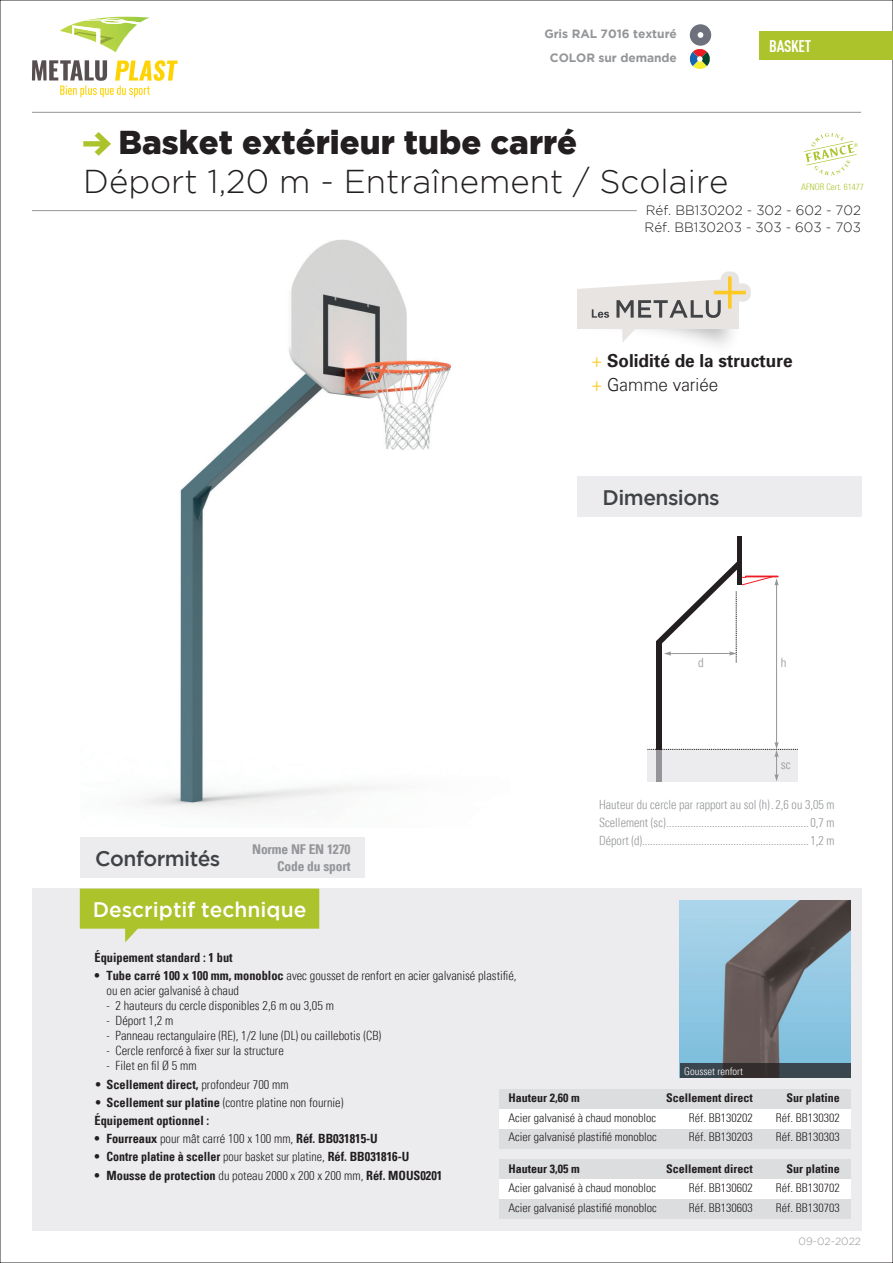
<style>
.page{position:relative;width:893px;height:1263px;background:#fff}
.page>*{position:absolute;margin:0;border:0;box-sizing:border-box;transform-origin:0 0}
.Metalu_Plus{font:300 33px/39px "Gotham";color:#231f20}
.t1{font:500 21px "Gotham";letter-spacing:-.025em;color:#404346}
.t2{font:500 21px "Gotham";color:#fff}
.Metalu_Plus-2{font:700 18px "Univers";color:#231f20;scale:.95 1}
.Metalu_Plus-3{font:300 18px "Univers";color:#231f20;scale:.95 1}
.Metalu_Plus-4{font:700 16.5px "DIN Cond";letter-spacing:-.02em;color:#fff}
.Metalu_Plus-5{font:300 13.5px/16.5px "Gotham";color:#231f20}
.Dimensions{font:700 condensed 13.5px "Univers";letter-spacing:-.01em;color:#939598}
.Body_descriptif_tech{font:300 condensed 12.75px/15px "Univers";color:#231f20}
.Body_descriptif_tech-2{font:700 condensed 12.75px "Univers";color:#231f20}
.Dimensions-2{font:300 condensed 12.75px "Univers";color:#939598;scale:.95 1}
.Dimensions-3{font:300 condensed 12.75px "Univers";color:#939598}
.Metalu_Plus-6{font:300 condensed 12px "Univers";color:#231f20}
.Metalu_Plus-7{font:700 condensed 12px "Univers";color:#231f20}
.Body_descriptif_tech-3{font:700 12px "Gotham";letter-spacing:-.005em;color:#939598}
.t3{font:300 condensed 10.5px "Univers";color:#fff}
.Metalu_Plus-8{font:300 10.5px "Gotham";color:#939598}
.t4{font:300 condensed 9px "Univers";color:#acc32b}
.s1{font-weight:900}
.s2{font-family:"Myriad Pro";font-weight:400;color:#fec927}
.s3{font-weight:700}
.s4{font-weight:300}
</style>
<div class="page">
<div style="left:760px;top:32px;width:133px;height:28px;background:#acc32b"></div>
<hr style="left:32px;top:210px;width:605px;height:1px;background:#939598">
<hr style="left:32px;top:112px;width:829px;height:1px;background:#939598">
<svg style="left:83px;top:132px;width:28px;height:24px"></svg>
<div style="left:32px;top:888px;width:829px;height:343px;background:#ececee"></div>
<svg style="left:80px;top:888px;width:239px;height:54px"></svg>
<img style="left:139px;top:239px;width:313px;height:572px">
<svg style="left:577px;top:272px;width:174px;height:71px"></svg>
<div style="left:577px;top:477px;width:284px;height:40px;background:#ececee"></div>
<svg style="left:804px;top:133px;width:54px;height:42px"></svg>
<div style="left:80px;top:838px;width:284px;height:40px;background:#ececee"></div>
<img style="left:680px;top:900px;width:170px;height:164px">
<svg style="left:680px;top:1064px;width:170px;height:14px;background:#373d43"></svg>
<div style="left:499px;top:1128px;width:351px;height:20px;background:#dcdddf"></div>
<div style="left:499px;top:1108px;width:351px;height:20px;background:#fff"></div>
<div style="left:499px;top:1088px;width:351px;height:20px;background:#dcdddf"></div>
<div style="left:499px;top:1199px;width:351px;height:20px;background:#dcdddf"></div>
<div style="left:499px;top:1179px;width:351px;height:20px;background:#fff"></div>
<div style="left:499px;top:1159px;width:351px;height:20px;background:#dcdddf"></div>
<hr style="left:776px;top:584px;width:1px;height:160px;background:#939598">
<div style="left:656px;top:641px;width:6px;height:140px;background:#231f20"></div>
<hr style="left:737px;top:536px;width:4px;height:49px;background:#231f20">
<svg style="left:647px;top:742px;width:151px;height:39px"></svg>
<svg style="left:656px;top:560px;width:123px;height:102px"></svg>
<div style="left:656px;top:750px;width:6px;height:31px;background:#939598"></div>
<svg style="left:60px;top:17px;width:90px;height:35px"></svg>
<svg style="left:32px;top:60px;width:146px;height:37px"></svg>
<svg style="left:690px;top:24px;width:21px;height:45px"></svg>
<p class="Body_descriptif_tech-3" style="left:544px;top:27px;width:134px">Gris RAL 7016 texturé</p>
<p class="Body_descriptif_tech-3" style="left:550px;top:51px;width:129px">COLOR sur demande</p>
<p class="Metalu_Plus" style="left:83px;top:123px;width:647px;text-indent:35px"><span class="s1">Basket extérieur tube carré<br></span>Déport 1,20 m - Entraînement / Scolaire</p>
<p class="Metalu_Plus-4" style="left:769px;top:36px;width:43px">BASKET</p>
<p class="t4" style="left:801px;top:183px;width:64px">AFNOR Cert. 61477</p>
<p class="Metalu_Plus-5" style="left:645px;top:202px;width:218px">Réf. BB130202 - 302 - 602 - 702<br>Réf. BB130203 - 303 - 603 - 703</p>
<p class="Metalu_Plus-2" style="left:592px;top:353px;width:213px"><span class="s2">+</span> Solidité de la structure</p>
<p class="Metalu_Plus-3" style="left:592px;top:378px;width:135px"><span class="s2">+</span> Gamme variée</p>
<p class="t1" style="left:95px;top:848px;width:127px">Conformités</p>
<p class="Dimensions" style="left:252px;top:843px;width:100px">Norme NF EN 1270</p>
<p class="Dimensions" style="left:277px;top:860px;width:75px">Code du sport</p>
<p class="t2" style="left:93px;top:898px;width:215px">Descriptif technique</p>
<p class="t1" style="left:602px;top:487px;width:119px">Dimensions</p>
<p class="Dimensions-3" style="left:698px;top:657px;width:7px">d</p>
<p class="Dimensions-3" style="left:781px;top:657px;width:7px">h</p>
<p class="Dimensions-3" style="left:781px;top:759px;width:11px">sc</p>
<p class="Dimensions-2" style="left:599px;top:799px;width:249px">Hauteur du cercle par rapport au sol (h). 2,6 ou 3,05 m</p>
<p class="Dimensions-2" style="left:599px;top:817px;width:249px">Scellement (sc)..................................................... 0,7 m</p>
<p class="Dimensions-2" style="left:599px;top:835px;width:249px">Déport (d).............................................................. 1,2 m</p>
<p class="Body_descriptif_tech-2" style="left:95px;top:952px;width:140px">Équipement standard : 1 but</p>
<p class="Body_descriptif_tech" style="left:107px;top:969px;width:411px;text-indent:-12px"><span class="s3">• Tube carré 100 x 100 mm, monobloc</span> avec gousset de renfort en acier galvanisé plastifié, ou en acier galvanisé à chaud</p>
<p class="Body_descriptif_tech" style="left:107px;top:999px;width:229px">- 2 hauteurs du cercle disponibles 2,6 m ou 3,05 m</p>
<p class="Body_descriptif_tech" style="left:107px;top:1014px;width:68px">- Déport 1,2 m</p>
<p class="Body_descriptif_tech" style="left:107px;top:1029px;width:276px">- Panneau rectangulaire (RE), 1/2 lune (DL) ou caillebotis (CB)</p>
<p class="Body_descriptif_tech" style="left:107px;top:1044px;width:179px">- Cercle renforcé à fixer sur la structure</p>
<p class="Body_descriptif_tech" style="left:107px;top:1059px;width:92px">- Filet en fil Ø 5 mm</p>
<p class="Body_descriptif_tech-2" style="left:95px;top:1079px;width:196px"><span class="s4">•</span> Scellement direct, <span class="s4">profondeur 700 mm</span></p>
<p class="Body_descriptif_tech" style="left:95px;top:1096px;width:250px">• <span class="s3">Scellement sur platine</span> (contre platine non fournie)</p>
<p class="Body_descriptif_tech-2" style="left:95px;top:1115px;width:116px">Équipement optionnel :</p>
<p class="Body_descriptif_tech-2" style="left:95px;top:1133px;width:285px">• Fourreaux <span class="s4">pour mât carré 100 x 100 mm,</span> Réf. BB031815-U</p>
<p class="Body_descriptif_tech-2" style="left:95px;top:1151px;width:316px">• Contre platine à sceller <span class="s4">pour basket sur platine,</span> Réf. BB031816-U</p>
<p class="Body_descriptif_tech-2" style="left:95px;top:1169px;width:349px">• Mousse de protection <span class="s4">du poteau 2000 x 200 x 200 mm,</span> Réf. MOUS0201</p>
<p class="t3" style="left:684px;top:1066px;width:60px">Gousset renfort</p>
<p class="Metalu_Plus-7" style="left:508px;top:1093px;width:73px">Hauteur 2,60 m</p>
<p class="Metalu_Plus-7" style="left:666px;top:1093px;width:88px">Scellement direct</p>
<p class="Metalu_Plus-7" style="left:786px;top:1093px;width:55px">Sur platine</p>
<p class="Metalu_Plus-6" style="left:508px;top:1112px;width:149px">Acier galvanisé à chaud monobloc</p>
<p class="Metalu_Plus-6" style="left:689px;top:1112px;width:65px">Réf. BB130202</p>
<p class="Metalu_Plus-6" style="left:776px;top:1112px;width:65px">Réf. BB130302</p>
<p class="Metalu_Plus-6" style="left:508px;top:1132px;width:150px">Acier galvanisé plastifié monobloc</p>
<p class="Metalu_Plus-6" style="left:689px;top:1132px;width:65px">Réf. BB130203</p>
<p class="Metalu_Plus-6" style="left:776px;top:1132px;width:65px">Réf. BB130303</p>
<p class="Metalu_Plus-7" style="left:508px;top:1163px;width:73px">Hauteur 3,05 m</p>
<p class="Metalu_Plus-7" style="left:666px;top:1163px;width:88px">Scellement direct</p>
<p class="Metalu_Plus-7" style="left:786px;top:1163px;width:55px">Sur platine</p>
<p class="Metalu_Plus-6" style="left:508px;top:1183px;width:149px">Acier galvanisé à chaud monobloc</p>
<p class="Metalu_Plus-6" style="left:689px;top:1183px;width:65px">Réf. BB130602</p>
<p class="Metalu_Plus-6" style="left:776px;top:1183px;width:65px">Réf. BB130702</p>
<p class="Metalu_Plus-6" style="left:508px;top:1203px;width:150px">Acier galvanisé plastifié monobloc</p>
<p class="Metalu_Plus-6" style="left:689px;top:1203px;width:65px">Réf. BB130603</p>
<p class="Metalu_Plus-6" style="left:776px;top:1203px;width:65px">Réf. BB130703</p>
<p class="Metalu_Plus-8" style="left:799px;top:1236px;width:64px">09-02-2022</p>
</div>
